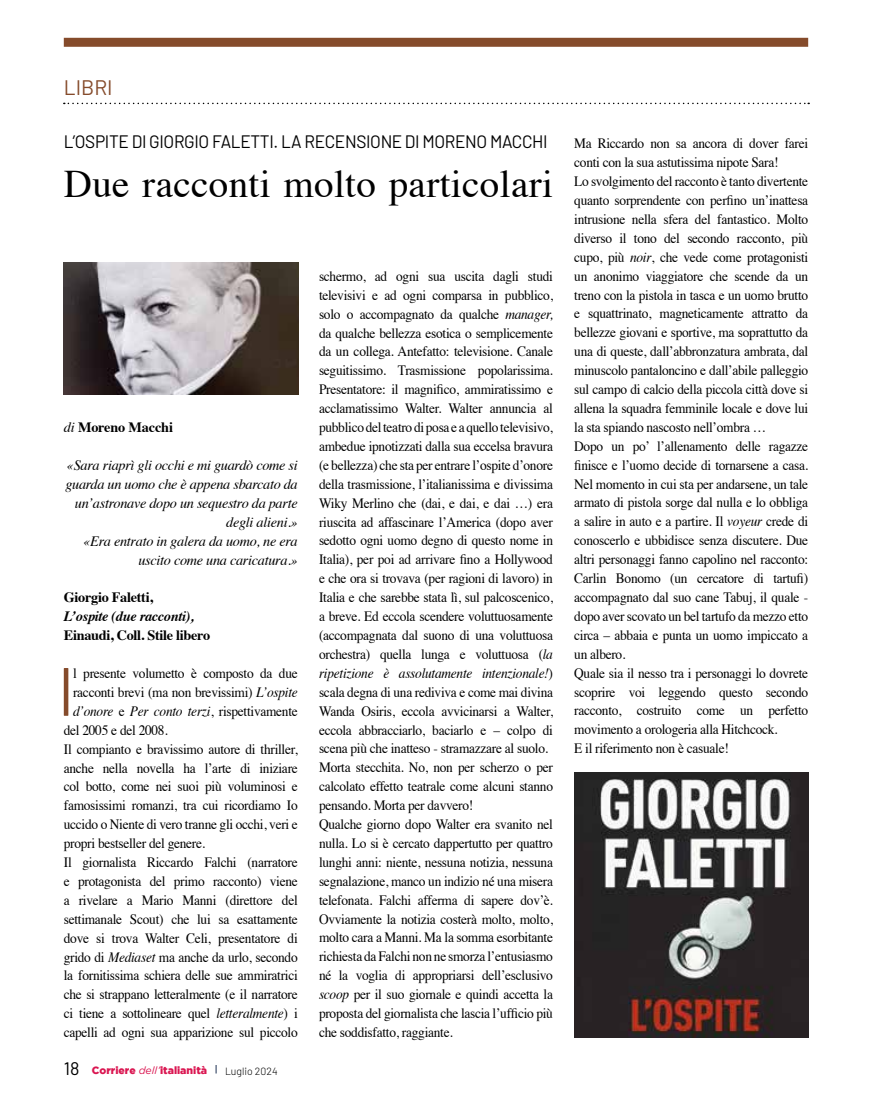
<style>
.page{position:relative;width:872px;height:1106px;background:#fff}
.page>*{position:absolute;margin:0;border:0;box-sizing:border-box;transform-origin:0 0}
.t1{font:68.25px "Barlow";color:#854b2b;scale:.94 1}
.t2{font:39px "Times";letter-spacing:.01em;color:#000}
.t3{font:21px "Barlow";color:#854b2b}
.t4{font:18px "Barlow";letter-spacing:-.02em;color:#000;scale:.96 1}
.t5{font:14.25px/18.9px "Times";letter-spacing:-.02em;color:#000;scale:.94 1}
.t6{font:italic 14.25px/18.9px "Times";letter-spacing:-.02em;color:#000;text-align:right}
.t7{font:700 14.25px "Times";letter-spacing:-.02em;color:#000}
.t8{font:italic 14.25px "Times";letter-spacing:-.02em;color:#000;scale:.94 1}
.t9{font:italic 700 14.25px "Times";letter-spacing:-.02em;color:#000}
.t10{font:900 10.5px "Gotham";color:#da1651}
.t11{font:300 10.5px "Barlow";color:#000}
.s1{font-weight:400;font-style:italic}
.s2{font-style:italic}
.s3{font-style:normal}
.s4{font-family:"Barlow";font-weight:400;font-size:18px;color:#000}
</style>
<div class="page">
<svg style="left:64px;top:103px;width:745px;height:1px"></svg>
<div style="left:64px;top:38px;width:744px;height:9px;background:#854b2b"></div>
<img style="left:574px;top:772px;width:234px;height:265px">
<img style="left:64px;top:262px;width:234px;height:132px">
<h3 class="t3" style="left:64px;top:73px;width:50px">LIBRI</h3>
<p class="t4" style="left:64px;top:128px;width:505px">L’OSPITE DI GIORGIO FALETTI. LA RECENSIONE DI MORENO MACCHI</p>
<h2 class="t2" style="left:64px;top:147px;width:491px">Due racconti molto particolari</h2>
<p class="t7" style="left:64px;top:414px;width:111px"><span class="s1">di</span> Moreno Macchi</p>
<p class="t6" style="left:65px;top:455px;width:234px">«Sara riaprì gli occhi e mi guardò come si guarda un uomo che è appena sbarcato da un’astronave dopo un sequestro da parte degli alieni.»<br>«Era entrato in galera da uomo, ne era uscito come una caricatura.»</p>
<p class="t7" style="left:64px;top:584px;width:91px">Giorgio Faletti,</p>
<p class="t9" style="left:64px;top:603px;width:132px">L’ospite (due racconti),</p>
<p class="t7" style="left:64px;top:621px;width:148px">Einaudi, Coll. Stile libero</p>
<h1 class="t1" style="left:58px;top:642px;width:19px">I</h1>
<p class="t5" style="left:73px;top:662px;width:240px">l presente volumetto è composto da due</p>
<p class="t5" style="left:73px;top:681px;width:240px">racconti brevi (ma non brevissimi) <span class="s2">L’ospite</span></p>
<p class="t8" style="left:73px;top:698px;width:240px">d’onore <span class="s3">e</span> Per conto terzi<span class="s3">, rispettivamente</span></p>
<p class="t5" style="left:64px;top:719px;width:112px">del 2005 e del 2008.</p>
<p class="t5" style="left:64px;top:738px;width:250px">Il compianto e bravissimo autore di thriller,</p>
<p class="t5" style="left:64px;top:757px;width:250px">anche nella novella ha l’arte di iniziare</p>
<p class="t5" style="left:64px;top:776px;width:250px">col botto, come nei suoi più voluminosi e</p>
<p class="t5" style="left:64px;top:795px;width:250px">famosissimi romanzi, tra cui ricordiamo Io</p>
<p class="t5" style="left:64px;top:813px;width:250px">uccido o Niente di vero tranne gli occhi, veri e</p>
<p class="t5" style="left:64px;top:832px;width:152px">propri bestseller del genere.</p>
<p class="t5" style="left:64px;top:851px;width:250px">Il giornalista Riccardo Falchi (narratore</p>
<p class="t5" style="left:64px;top:870px;width:250px">e protagonista del primo racconto) viene</p>
<p class="t5" style="left:64px;top:889px;width:250px">a rivelare a Mario Manni (direttore del</p>
<p class="t5" style="left:64px;top:908px;width:250px">settimanale Scout) che lui sa esattamente</p>
<p class="t5" style="left:64px;top:927px;width:250px">dove si trova Walter Celi, presentatore di</p>
<p class="t5" style="left:64px;top:946px;width:250px">grido di <span class="s2">Mediaset</span> ma anche da urlo, secondo</p>
<p class="t5" style="left:64px;top:965px;width:250px">la fornitissima schiera delle sue ammiratrici</p>
<p class="t5" style="left:64px;top:983px;width:250px">che si strappano letteralmente (e il narratore</p>
<p class="t5" style="left:64px;top:1002px;width:250px">ci tiene a sottolineare quel <span class="s2">letteralmente</span>) i</p>
<p class="t5" style="left:64px;top:1021px;width:250px">capelli ad ogni sua apparizione sul piccolo</p>
<p class="t10" style="left:64px;top:1064px;width:145px"><span class="s4">18</span> Corriere <span class="s1">dell’</span>italianità</p>
<p class="t11" style="left:225px;top:1063px;width:54px">Luglio 2024</p>
<p class="t5" style="left:319px;top:265px;width:250px">schermo, ad ogni sua uscita dagli studi televisivi e ad ogni comparsa in pubblico, solo o accompagnato da qualche <span class="s2">manager, </span>da qualche bellezza esotica o semplicemente da un collega. Antefatto: televisione. Canale seguitissimo. Trasmissione popolarissima.<br>Presentatore: il magnifico, ammiratissimo e acclamatissimo Walter. Walter annuncia al pubblico del teatro di posa e a quello televisivo, ambedue ipnotizzati dalla sua eccelsa bravura (e bellezza) che sta per entrare l’ospite d’onore della trasmissione, l’italianissima e divissima Wiky Merlino che (dai, e dai, e dai …) era riuscita ad affascinare l’America (dopo aver sedotto ogni uomo degno di questo nome in Italia), per poi ad arrivare fino a Hollywood e che ora si trovava (per ragioni di lavoro) in Italia e che sarebbe stata lì, sul palcoscenico, a breve. Ed eccola scendere voluttuosamente (accompagnata dal suono di una voluttuosa orchestra) quella lunga e voluttuosa (<span class="s2">la ripetizione è assolutamente intenzionale!</span>) scala degna di una rediviva e come mai divina Wanda Osiris, eccola avvicinarsi a Walter, eccola abbracciarlo, baciarlo e – colpo di scena più che inatteso - stramazzare al suolo.<br>Morta stecchita. No, non per scherzo o per calcolato effetto teatrale come alcuni stanno pensando. Morta per davvero!<br>Qualche giorno dopo Walter era svanito nel nulla. Lo si è cercato dappertutto per quattro lunghi anni: niente, nessuna notizia, nessuna segnalazione, manco un indizio né una misera telefonata. Falchi afferma di sapere dov’è.<br>Ovviamente la notizia costerà molto, molto, molto cara a Manni. Ma la somma esorbitante richiesta da Falchi non ne smorza l’entusiasmo né la voglia di appropriarsi dell’esclusivo <span class="s2">scoop</span> per il suo giornale e quindi accetta la proposta del giornalista che lascia l’ufficio più che soddisfatto, raggiante.</p>
<p class="t5" style="left:574px;top:133px;width:250px">Ma Riccardo non sa ancora di dover farei conti con la sua astutissima nipote Sara!<br>Lo svolgimento del racconto è tanto divertente quanto sorprendente con perfino un’inattesa intrusione nella sfera del fantastico. Molto diverso il tono del secondo racconto, più cupo, più <span class="s2">noir</span>, che vede come protagonisti un anonimo viaggiatore che scende da un treno con la pistola in tasca e un uomo brutto e squattrinato, magneticamente attratto da bellezze giovani e sportive, ma soprattutto da una di queste, dall’abbronzatura ambrata, dal minuscolo pantaloncino e dall’abile palleggio sul campo di calcio della piccola città dove si allena la squadra femminile locale e dove lui la sta spiando nascosto nell’ombra …<br>Dopo un po’ l’allenamento delle ragazze finisce e l’uomo decide di tornarsene a casa.<br>Nel momento in cui sta per andarsene, un tale armato di pistola sorge dal nulla e lo obbliga a salire in auto e a partire. Il <span class="s2">voyeur</span> crede di conoscerlo e ubbidisce senza discutere. Due altri personaggi fanno capolino nel racconto:<br>Carlin Bonomo (un cercatore di tartufi) accompagnato dal suo cane Tabuj, il quale - dopo aver scovato un bel tartufo da mezzo etto circa – abbaia e punta un uomo impiccato a un albero.<br>Quale sia il nesso tra i personaggi lo dovrete scoprire voi leggendo questo secondo racconto, costruito come un perfetto movimento a orologeria alla Hitchcock.<br>E il riferimento non è casuale!</p>
</div>
